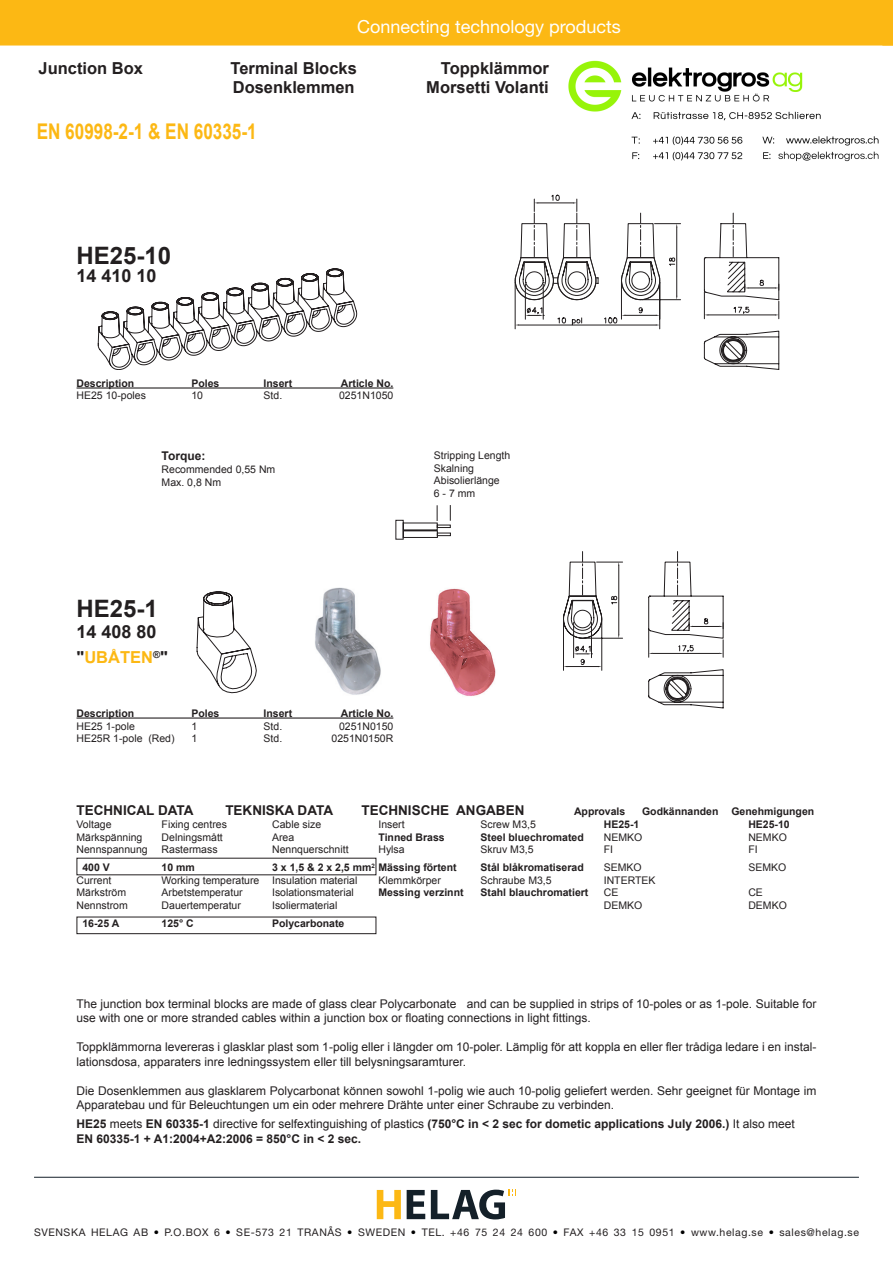
<style>
.page{position:relative;width:893px;height:1263px;background:#fff}
.page>*{position:absolute;margin:0;border:0;box-sizing:border-box;transform-origin:0 0}
.t1{font:700 24px "Arial";color:#231f20}
.t2{font:700 21.6px "Arial";color:#fcb814;scale:.79 1}
.t3{font:18px "Helvetica Neue LT";color:#fff}
.t4{font:700 18px "Arial";color:#231f20}
.t5{font:700 16.5px "Arial";color:#231f20}
.t6{font:700 16.5px "Arial";color:#fcb814}
.t7{font:700 13.5px "Arial";color:#231f20}
.t8{font:12px/14.4px "Arial";color:#231f20}
.t9{font:700 12px/15px "Arial";color:#231f20}
.t10{font:10.5px/12.6px "Arial";color:#231f20}
.t11{font:700 10.5px "Arial";color:#231f20}
.t12{font:10.5px "Helvetica Neue LT";letter-spacing:.055em;color:#231f20}
.s1{color:#231f20}
.s2{font-weight:400}
.s3{color:#000}
</style>
<div class="page">
<div style="left:0;top:0;width:893px;height:46px;background:#fcb814"></div>
<svg style="left:377px;top:1190px;width:24px;height:29px"></svg>
<svg style="left:407px;top:1190px;width:18px;height:29px"></svg>
<div style="left:509px;top:1190px;width:7px;height:6px;background:#fcb814"></div>
<svg style="left:431px;top:1189px;width:84px;height:30px"></svg>
<hr style="left:34px;top:1177px;width:825px;height:1px;background:#142029">
<svg style="left:515px;top:194px;width:264px;height:176px"></svg>
<svg style="left:196px;top:591px;width:61px;height:102px"></svg>
<svg style="left:98px;top:268px;width:259px;height:102px"></svg>
<svg style="left:563px;top:551px;width:161px;height:158px"></svg>
<div style="left:77px;top:917px;width:299px;height:17px;border:1px solid #231f20"></div>
<img style="left:315px;top:587px;width:66px;height:108px">
<svg style="left:396px;top:505px;width:55px;height:34px"></svg>
<hr style="left:77px;top:387px;width:316px;height:2px;background:#231f20">
<hr style="left:77px;top:717px;width:316px;height:2px;background:#231f20">
<img style="left:430px;top:588px;width:66px;height:108px">
<img style="left:568px;top:60px;width:311px;height:102px">
<h3 class="t3" style="left:357px;top:16px;width:265px">Connecting technology products</h3>
<h3 class="t5" style="left:39px;top:57px;width:106px">Junction Box</h3>
<h3 class="t5" style="left:231px;top:57px;width:128px">Terminal Blocks</h3>
<h3 class="t5" style="left:441px;top:57px;width:109px">Toppklämmor</h3>
<h3 class="t5" style="left:233px;top:77px;width:123px">Dosenklemmen</h3>
<h3 class="t5" style="left:426px;top:77px;width:124px">Morsetti Volanti</h3>
<h2 class="t2" style="left:37px;top:117px;width:280px">EN 60998-2-1 &amp; EN 60335-1</h2>
<h1 class="t1" style="left:77px;top:240px;width:96px">HE25-10</h1>
<h3 class="t4" style="left:77px;top:264px;width:82px">14 410 10</h3>
<p class="t11" style="left:77px;top:376px;width:59px">Description</p>
<p class="t11" style="left:191px;top:376px;width:30px">Poles</p>
<p class="t11" style="left:264px;top:376px;width:30px">Insert</p>
<p class="t11" style="left:341px;top:376px;width:54px">Article No.</p>
<p class="t10" style="left:77px;top:390px;width:71px">HE25 10-poles</p>
<p class="t10" style="left:191px;top:390px;width:13px">10</p>
<p class="t10" style="left:264px;top:390px;width:20px">Std.</p>
<p class="t10" style="left:339px;top:390px;width:56px">0251N1050</p>
<p class="t9" style="left:162px;top:449px;width:45px">Torque:</p>
<p class="t10" style="left:162px;top:463px;width:115px">Recommended 0,55 Nm<br>Max. 0,8 Nm</p>
<p class="t10" style="left:434px;top:449px;width:78px">Stripping Length<br>Skalning<br>Abisolierlänge<br>6 - 7 mm</p>
<h1 class="t1" style="left:77px;top:593px;width:83px">HE25-1</h1>
<h3 class="t4" style="left:77px;top:620px;width:82px">14 408 80</h3>
<h3 class="t6" style="left:77px;top:647px;width:93px"><span class="s1">"</span>UBÅTEN<sup>®</sup><span class="s1">"</span></h3>
<p class="t11" style="left:77px;top:706px;width:59px">Description</p>
<p class="t11" style="left:191px;top:706px;width:30px">Poles</p>
<p class="t11" style="left:264px;top:706px;width:30px">Insert</p>
<p class="t11" style="left:341px;top:706px;width:54px">Article No.</p>
<p class="t10" style="left:77px;top:720px;width:60px">HE25 1-pole</p>
<p class="t10" style="left:191px;top:720px;width:7px">1</p>
<p class="t10" style="left:264px;top:720px;width:20px">Std.</p>
<p class="t10" style="left:339px;top:720px;width:56px">0251N0150</p>
<p class="t10" style="left:77px;top:732px;width:100px">HE25R 1-pole (Red)</p>
<p class="t10" style="left:191px;top:732px;width:7px">1</p>
<p class="t10" style="left:264px;top:732px;width:20px">Std.</p>
<p class="t10" style="left:331px;top:732px;width:63px">0251N0150R</p>
<p class="t7" style="left:77px;top:802px;width:118px">TECHNICAL DATA</p>
<p class="t7" style="left:225px;top:802px;width:109px">TEKNISKA DATA</p>
<p class="t7" style="left:361px;top:802px;width:164px">TECHNISCHE ANGABEN</p>
<p class="t11" style="left:574px;top:805px;width:53px">Approvals</p>
<p class="t11" style="left:642px;top:805px;width:174px">Godkännanden Genehmigungen</p>
<p class="t10" style="left:77px;top:818px;width:37px">Voltage</p>
<p class="t10" style="left:162px;top:818px;width:67px">Fixing centres</p>
<p class="t10" style="left:272px;top:818px;width:51px">Cable size</p>
<p class="t10" style="left:378px;top:818px;width:28px">Insert</p>
<p class="t10" style="left:480px;top:818px;width:57px">Screw M3,5</p>
<p class="t11" style="left:604px;top:817px;width:37px">HE25-1</p>
<p class="t11" style="left:748px;top:817px;width:43px">HE25-10</p>
<p class="t10" style="left:77px;top:831px;width:67px">Märkspänning</p>
<p class="t10" style="left:162px;top:831px;width:63px">Delningsmått</p>
<p class="t10" style="left:272px;top:831px;width:24px">Area</p>
<p class="t11" style="left:378px;top:830px;width:68px">Tinned Brass</p>
<p class="t11" style="left:480px;top:830px;width:105px">Steel bluechromated</p>
<p class="t10" style="left:604px;top:831px;width:40px">NEMKO</p>
<p class="t10" style="left:748px;top:831px;width:40px">NEMKO</p>
<p class="t10" style="left:77px;top:843px;width:73px">Nennspannung</p>
<p class="t10" style="left:162px;top:843px;width:58px">Rastermass</p>
<p class="t10" style="left:272px;top:843px;width:78px">Nennquerschnitt</p>
<p class="t10" style="left:378px;top:843px;width:28px">Hylsa</p>
<p class="t10" style="left:480px;top:843px;width:55px">Skruv M3,5</p>
<p class="t10" style="left:604px;top:843px;width:11px">FI</p>
<p class="t10" style="left:748px;top:843px;width:11px">FI</p>
<p class="t11" style="left:82px;top:860px;width:29px">400 V</p>
<p class="t11" style="left:162px;top:860px;width:35px">10 mm</p>
<p class="t11" style="left:272px;top:860px;width:186px">3 x 1,5 &amp; 2 x 2,5 mm<sup>2</sup> Mässing förtent</p>
<p class="t11" style="left:480px;top:860px;width:105px">Stål blåkromatiserad</p>
<p class="t10" style="left:604px;top:861px;width:39px">SEMKO</p>
<p class="t10" style="left:748px;top:861px;width:39px">SEMKO</p>
<p class="t10" style="left:77px;top:874px;width:37px">Current</p>
<p class="t10" style="left:162px;top:874px;width:197px">Working temperature Insulation material</p>
<p class="t10" style="left:378px;top:874px;width:64px">Klemmkörper</p>
<p class="t10" style="left:480px;top:874px;width:73px">Schraube M3,5</p>
<p class="t10" style="left:604px;top:874px;width:53px">INTERTEK</p>
<p class="t10" style="left:77px;top:886px;width:51px">Märkström</p>
<p class="t10" style="left:162px;top:886px;width:83px">Arbetstemperatur</p>
<p class="t10" style="left:272px;top:886px;width:83px">Isolationsmaterial</p>
<p class="t11" style="left:378px;top:886px;width:87px">Messing verzinnt</p>
<p class="t11" style="left:480px;top:886px;width:109px">Stahl blauchromatiert</p>
<p class="t10" style="left:604px;top:886px;width:16px">CE</p>
<p class="t10" style="left:748px;top:886px;width:16px">CE</p>
<p class="t10" style="left:77px;top:899px;width:53px">Nennstrom</p>
<p class="t10" style="left:162px;top:899px;width:81px">Dauertemperatur</p>
<p class="t10" style="left:272px;top:899px;width:67px">Isoliermaterial</p>
<p class="t10" style="left:604px;top:899px;width:40px">DEMKO</p>
<p class="t10" style="left:748px;top:899px;width:40px">DEMKO</p>
<p class="t11" style="left:82px;top:916px;width:38px">16-25 A</p>
<p class="t11" style="left:162px;top:916px;width:34px">125° C</p>
<p class="t11" style="left:272px;top:916px;width:74px">Polycarbonate</p>
<p class="t8" style="left:77px;top:997px;width:741px">The junction box terminal blocks are made of glass clear Polycarbonate and can be supplied in strips of 10-poles or as 1-pole. Suitable for use with one or more stranded cables within a junction box or floating connections in light fittings.</p>
<p class="t8" style="left:77px;top:1040px;width:741px">Toppklämmorna levereras i glasklar plast som 1-polig eller i längder om 10-poler. Lämplig för att koppla en eller fler trådiga ledare i en instal&shy;lationsdosa, apparaters inre ledningssystem eller till belysningsaramturer.</p>
<p class="t8" style="left:77px;top:1083px;width:741px">Die Dosenklemmen aus glasklarem Polycarbonat können sowohl 1-polig wie auch 10-polig geliefert werden. Sehr geeignet für Montage im<br>Apparatebau und für Beleuchtungen um ein oder mehrere Drähte unter einer Schraube zu verbinden.</p>
<p class="t9" style="left:77px;top:1117px;width:720px">HE25 <span class="s2">meets</span> EN 60335-1 <span class="s2">directive for selfextinguishing of plastics</span> (750°C in &lt; 2 sec for dometic applications July 2006.) <span class="s2">It also meet<br></span>EN 60335-1 + A1:2004+A2:2006 = 850°C in &lt; 2 sec.</p>
<p class="t12" style="left:34px;top:1226px;width:826px">SVENSKA HELAG AB <span class="s3">•</span> P.O.BOX 6 <span class="s3">•</span> SE-573 21 TRANÅS <span class="s3">•</span> SWEDEN <span class="s3">•</span> TEL. +46 75 24 24 600 <span class="s3">•</span> FAX +46 33 15 0951 <span class="s3">•</span> www.helag.se <span class="s3">•</span> sales@helag.se</p>
</div>
